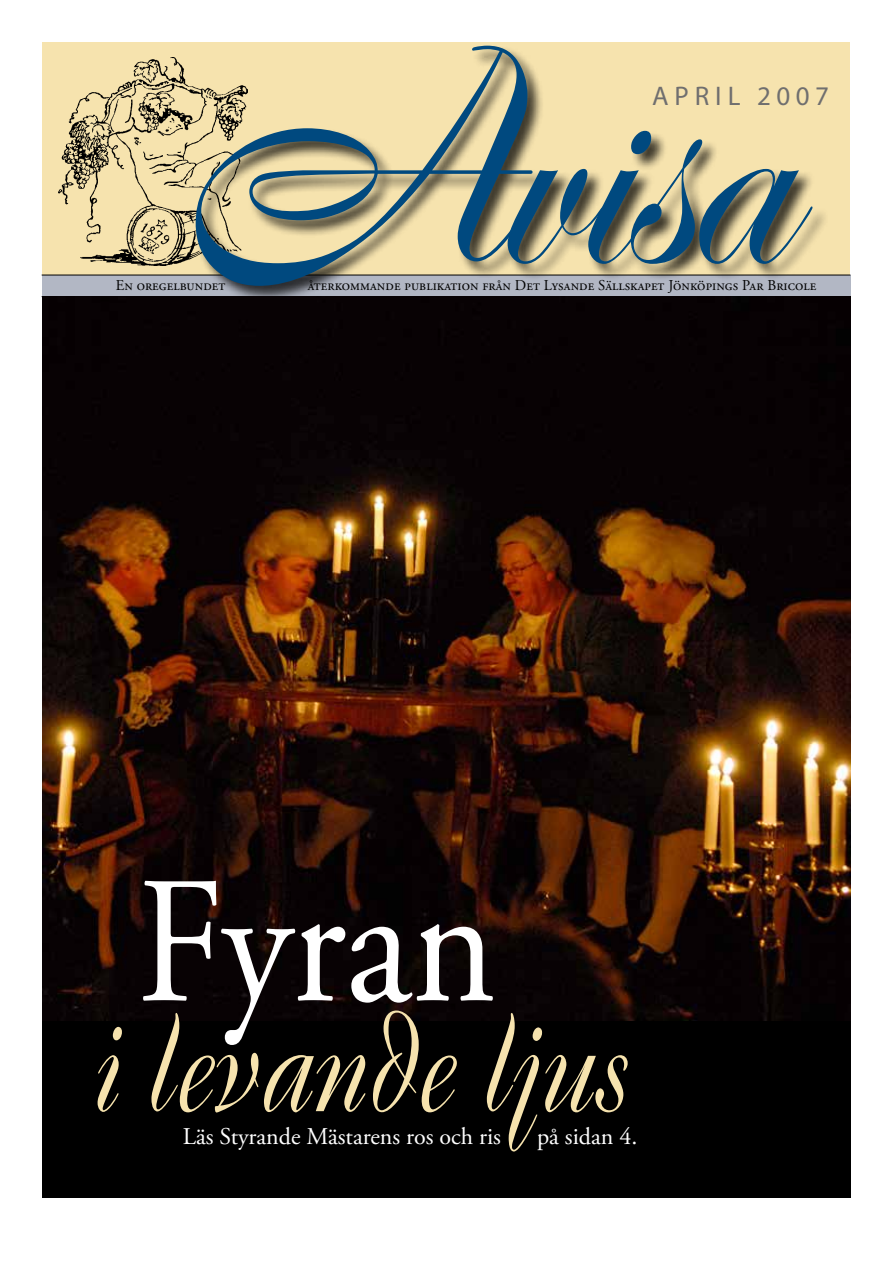
<style>
.page{position:relative;width:893px;height:1263px;background:#fff}
.page>*{position:absolute;margin:0;border:0;box-sizing:border-box;transform-origin:0 0}
.t1{font:343.5px "Edwardian Script ITC";color:#00497f;scale:.86 1}
.t2{font:294px "Boulevard";color:#00497f;scale:.86 1}
.t3{font:180px "Adobe Garamond Pro";color:#fff;scale:.9 1}
.t4{font:150px "Boulevard";color:#f6e3ae;scale:.79 1}
.t5{font:27px "Myriad Pro";letter-spacing:.22em;color:#706f6f}
.t6{font:24px "Adobe Garamond Pro";letter-spacing:-.005em;color:#fff}
.t7{font:15px "Adobe Garamond Pro";letter-spacing:.005em;color:#000}
</style>
<div class="page">
<div style="left:43px;top:1015px;width:807px;height:183px;background:#000"></div>
<div style="left:42px;top:43px;width:808px;height:253px;background:#f6e3ae"></div>
<div style="left:42px;top:275px;width:808px;height:21px;background:#b2b7c4"></div>
<hr style="left:42px;top:296px;width:808px;height:1px;background:#000">
<hr style="left:42px;top:275px;width:808px;height:1px;background:#000">
<img style="left:59px;top:57px;width:136px;height:208px">
<div style="left:195px;top:45px;width:634px;height:259px;background:#000;opacity:.75"></div>
<img style="left:43px;top:297px;width:807px;height:723px">
<h2 class="t2" style="left:179px;top:-29px;width:406px">A</h2>
<h3 class="t5" style="left:652px;top:79px;width:178px">April 2007</h3>
<h1 class="t1" style="left:496px;top:-32px;width:338px">visa</h1>
<p class="t7" style="left:116px;top:276px;width:111px">En oregelbundet</p>
<p class="t7" style="left:308px;top:276px;width:510px">återkommande publikation från Det Lysande Sällskapet Jönköpings Par Bricole</p>
<h3 class="t3" style="left:137px;top:835px;width:401px">Fyran</h3>
<h3 class="t4" style="left:88px;top:964px;width:682px">i levande ljus</h3>
<h3 class="t6" style="left:183px;top:1122px;width:320px">Läs Styrande Mästarens ros och ris</h3>
<h3 class="t6" style="left:537px;top:1122px;width:102px">på sidan 4.</h3>
</div>
